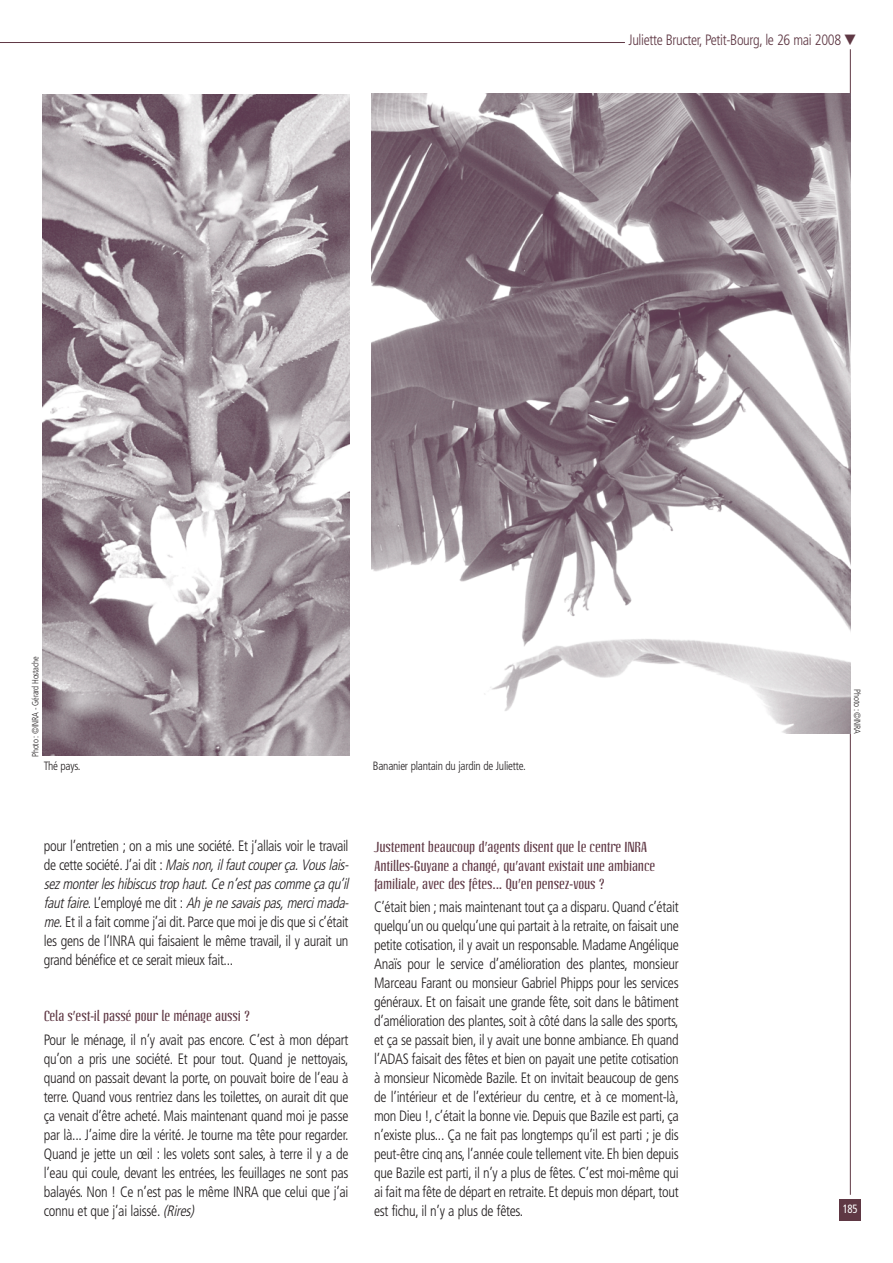
<style>
.page{position:relative;width:893px;height:1263px;background:#fff}
.page>*{position:absolute;margin:0;border:0;box-sizing:border-box;transform-origin:0 0}
.t1{font:300 condensed 15px/18.9px "Frutiger";letter-spacing:-.025em;color:#231f20;text-align:justify;scale:.95 1}
.t2{font:300 condensed 15px "Frutiger";letter-spacing:-.025em;color:#5f3844;scale:.95 1}
.t3{font:14.25px/18.1px "Linotype Octane";letter-spacing:-.01em;color:#5f3844}
.t4{font:300 condensed 12px "Frutiger";letter-spacing:-.02em;color:#231f20;scale:.95 1}
.t5{font:condensed 12px "Frutiger";color:#fff;scale:.9 1}
.t6{font:300 condensed 9px "Frutiger";letter-spacing:-.025em;color:#231f20;scale:.95 1}
.s1{font-style:italic}
</style>
<div class="page">
<hr style="left:850px;top:49px;width:1px;height:1146px;background:#5f3844">
<hr style="left:0;top:42px;width:625px;height:1px;background:#5f3844">
<div style="left:839px;top:1199px;width:22px;height:22px;background:#5f3844"></div>
<img style="left:371px;top:94px;width:479px;height:640px">
<img style="left:42px;top:94px;width:308px;height:662px">
<p class="t2" style="left:628px;top:34px;width:241px">Juliette Bructer, Petit-Bourg, le 26 mai 2008 ▼</p>
<p class="t6" style="left:32px;top:757px;width:107px;rotate:-90deg">Photo : ©INRA - Gérard Hostache</p>
<p class="t4" style="left:44px;top:760px;width:40px">Thé pays.</p>
<p class="t4" style="left:373px;top:760px;width:162px">Bananier plantain du jardin de Juliette.</p>
<p class="t6" style="left:861px;top:689px;width:49px;rotate:90deg">Photo : ©INRA</p>
<p class="t1" style="left:44px;top:838px;width:325px;text-align:left">pour l’entretien ; on a mis une société. Et j’allais voir le travail d e c e tt e s o c i é t é . J ’ a i d i t : <span class="s1">Maisnon,ilfautcouperça.Vouslais&shy;sezmonterleshibiscustrop haut.Cen’estpascommeçaqu’il fautfaire</span>. L’ e m p l o y é m e d i t : <span class="s1">Ah jenesavaispas,mercimada&shy;me.</span>Et il a fait comme j’ai dit. Parce que moi je dis que si c’était les gens de l’INRA qui faisaient le même travail, il y aurait un grand bénéfice et ce serait mieux fait...</p>
<p class="t3" style="left:44px;top:1008px;width:208px">Cela s’est-il passé pour le ménage aussi ?</p>
<p class="t1" style="left:44px;top:1031px;width:322px">Pour le ménage, il n’y avait pas encore. C’est à mon départ qu’on a pris une société. Et pour tout. Quand je nettoyais, quand on passait devant la porte, on pouvait boire de l’eau à terre. Quand vous rentriez dans les toilettes, on aurait dit que ça venait d’être acheté. Mais maintenant quand moi je passe par là... J’aime dire la vérité. Je tourne ma tête pour regarder.<br>Quand je jette un œil : les volets sont sales, à terre il y a de l’eau qui coule, devant les entrées, les feuillages ne sont pas balayés. Non ! Ce n’est pas le même INRA que celui que j’ai connu et que j’ai laissé. <span class="s1">(Rires)</span></p>
<p class="t3" style="left:374px;top:839px;width:283px">Justement beaucoup d’agents disent que le centre INRA<br>Antilles-Guyane a changé, qu’avant existait une ambiance familiale, avec des fêtes... Qu’en pensez-vous ?</p>
<p class="t1" style="left:374px;top:899px;width:322px">C’était bien ; mais maintenant tout ça a disparu. Quand c’était quelqu’un ou quelqu’une qui partait à la retraite, on faisait une petite cotisation, il y avait un responsable. Madame Angélique Anaïs pour le service d’amélioration des plantes, monsieur Marceau Farant ou monsieur Gabriel Phipps pour les services généraux. Et on faisait une grande fête, soit dans le bâtiment d’amélioration des plantes, soit à côté dans la salle des sports, et ça se passait bien, il y avait une bonne ambiance. Eh quand l’ADAS faisait des fêtes et bien on payait une petite cotisation à monsieur Nicomède Bazile. Et on invitait beaucoup de gens de l’intérieur et de l’extérieur du centre, et à ce moment-là, mon Dieu !, c’était la bonne vie. Depuis que Bazile est parti, ça n’existe plus... Ça ne fait pas longtemps qu’il est parti ; je dis peut-être cinq ans, l’année coule tellement vite. Eh bien depuis que Bazile est parti, il n’y a plus de fêtes. C’est moi-même qui ai fait ma fête de départ en retraite. Et depuis mon départ, tout est fichu, il n’y a plus de fêtes.</p>
<p class="t5" style="left:843px;top:1204px;width:18px">185</p>
</div>
